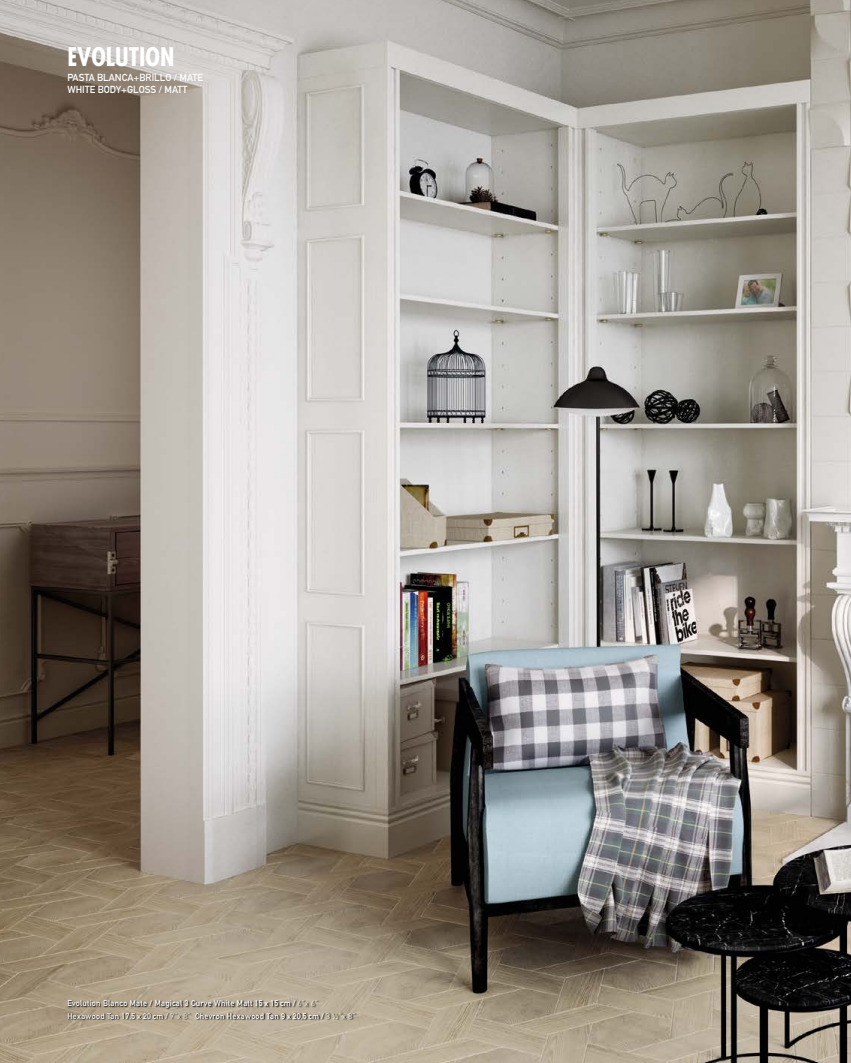
<style>
.page{position:relative;width:851px;height:1063px;background:#fff}
.page>*{position:absolute;margin:0;border:0;box-sizing:border-box;transform-origin:0 0}
.t1{font:700 condensed 25px "Futura";color:#fff}
.t2{font:700 10px/12px "DIN Alternate";color:#fff}
.t3{font:700 8.12px/12.5px "DIN Alternate";letter-spacing:.03em;color:#fff}
.s1{font-family:"DIN";font-weight:300}
.s2{font-family:"Seravek";font-weight:200}
</style>
<div class="page">
<img style="left:0;top:0;width:850px;height:1063px">
<svg style="left:68px;top:1001px;width:289px;height:20px"></svg>
<h1 class="t1" style="left:67px;top:41px;width:109px">EVOLUTION</h1>
<p class="t2" style="left:67px;top:71px;width:137px">PASTA BLANCA+BRILLO / MATE<br>WHITE BODY+GLOSS / MATT</p>
<p class="t3" style="left:67px;top:997px;width:290px">Evolution Blanco Mate / Magical 3 Curve White Matt 15 x 15 cm / <span class="s1">6”x 6”<br></span>Hexawood Tan 17,5 x 20 cm / <span class="s1">7”x 8”</span> Chevron Hexawood Tan 9 x 20,5 cm / <span class="s1">3</span> <span class="s2">1/2</span><span class="s1">”x 8”</span></p>
</div>
